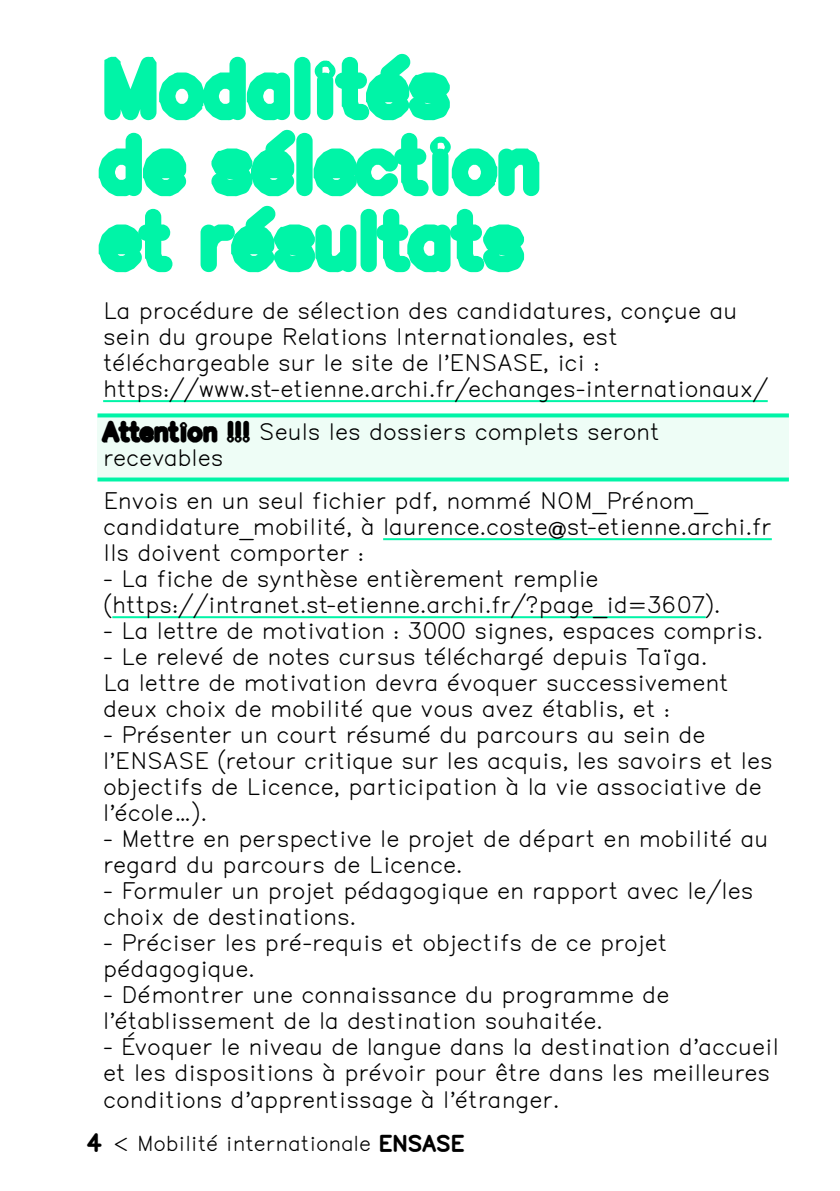
<style>
.page{position:relative;width:840px;height:1191px;background:#fff}
.page>*{position:absolute;margin:0;border:0;box-sizing:border-box;transform-origin:0 0}
.t1{font:64px/76px "BBB Herthey Futural 225";letter-spacing:.075em;color:#00f4a7}
.t2{font:22px/26px "BBB Herthey Futural 30";color:#000}
.t3{font:20px "BBB Herthey Futural 30";color:#000}
.s1{font-family:"BBB Herthey Futural 225"}
.s2{font-family:"BBB Herthey Futural 90";font-size:22px}
.s3{font-family:"BBB Herthey Futural 90"}
</style>
<div class="page">
<hr style="left:103px;top:400px;width:664px;height:2px;background:#00f4a7">
<div style="left:97px;top:417px;width:691px;height:60px;background:#eefdf6"></div>
<svg style="left:97px;top:413px;width:691px;height:4px;background:#1cf5b0"></svg>
<svg style="left:97px;top:477px;width:691px;height:4px;background:#1ff5b1"></svg>
<hr style="left:383px;top:538px;width:388px;height:2px;background:#00f4a7">
<hr style="left:112px;top:616px;width:593px;height:2px;background:#00f4a7">
<h1 class="t1" style="left:102px;top:53px;width:437px">Modalités de sélection et résultats</h1>
<p class="t2" style="left:103px;top:298px;width:665px">La procédure de sélection des candidatures, conçue au sein du groupe Relations Internationales, est téléchargeable sur le site de l’ENSASE, ici : https://www.st-etienne.archi.fr/echanges-internationaux/</p>
<p class="t2" style="left:103px;top:419px;width:558px"><span class="s1">Attention !!!</span> Seuls les dossiers complets seront recevables</p>
<p class="t2" style="left:103px;top:488px;width:669px">Envois en un seul fichier pdf, nommé NOM_Prénom_ candidature_mobilité, à laurence.coste@st-etienne.archi.fr<br>Ils doivent comporter :</p>
<p class="t2" style="left:103px;top:566px;width:618px">- La fiche de synthèse entièrement remplie (https://intranet.st-etienne.archi.fr/?page_id=3607).</p>
<p class="t2" style="left:103px;top:618px;width:661px">- La lettre de motivation : 3000 signes, espaces compris.</p>
<p class="t2" style="left:103px;top:644px;width:627px">- Le relevé de notes cursus téléchargé depuis Taïga.<br>La lettre de motivation devra évoquer successivement deux choix de mobilité que vous avez établis, et :</p>
<p class="t2" style="left:103px;top:722px;width:671px">- Présenter un court résumé du parcours au sein de l’ENSASE (retour critique sur les acquis, les savoirs et les objectifs de Licence, participation à la vie associative de l’école…).</p>
<p class="t2" style="left:103px;top:826px;width:666px">- Mettre en perspective le projet de départ en mobilité au regard du parcours de Licence.</p>
<p class="t2" style="left:103px;top:878px;width:651px">- Formuler un projet pédagogique en rapport avec le/les choix de destinations.</p>
<p class="t2" style="left:103px;top:930px;width:565px">- Préciser les pré-requis et objectifs de ce projet pédagogique.</p>
<p class="t2" style="left:103px;top:982px;width:567px">- Démontrer une connaissance du programme de l’établissement de la destination souhaitée.</p>
<p class="t2" style="left:103px;top:1034px;width:677px">- Évoquer le niveau de langue dans la destination d’accueil et les dispositions à prévoir pour être dans les meilleures conditions d’apprentissage à l’étranger.</p>
<p class="t3" style="left:87px;top:1132px;width:378px"><span class="s2">4</span> &lt; Mobilité internationale <span class="s3">ENSASE</span></p>
</div>
